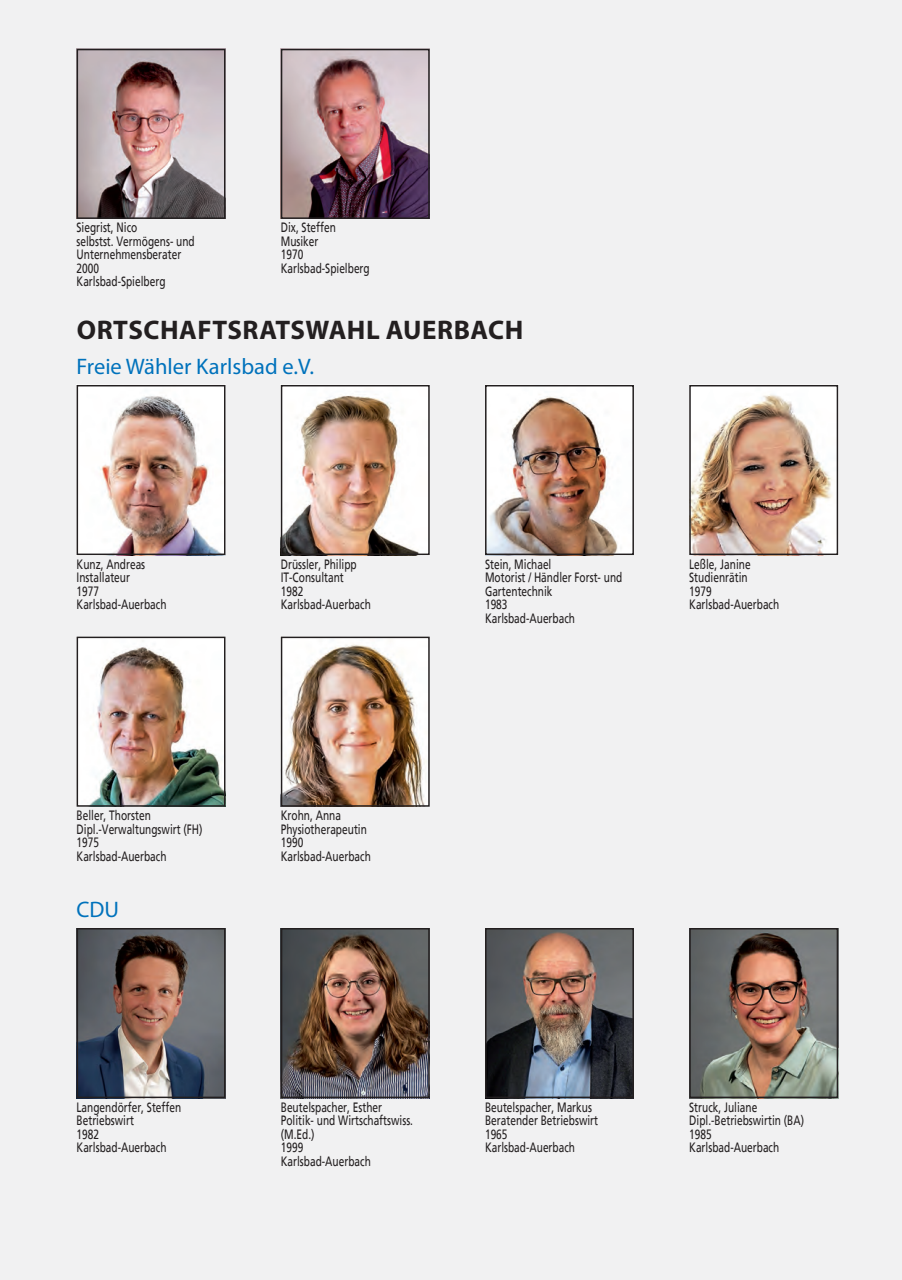
<style>
.page{position:relative;width:902px;height:1280px;background:#fff}
.page>*{position:absolute;margin:0;border:0;box-sizing:border-box;transform-origin:0 0}
.t1{font:700 27px "Myriad Pro";letter-spacing:.02em;color:#231f20}
.t2{font:22.5px "Myriad Pro";color:#0072bc}
.t3{font:13.5px/13.5px "Frutiger";color:#231f20;scale:.75 1}
</style>
<div class="page">
<div style="left:0;top:0;width:901px;height:1280px;background:#f1f1f2"></div>
<img style="left:80px;top:52px;width:142px;height:164px">
<div style="left:77px;top:49px;width:148px;height:170px;border:2px solid #231f20"></div>
<img style="left:284px;top:52px;width:142px;height:164px">
<div style="left:281px;top:49px;width:148px;height:170px;border:2px solid #231f20"></div>
<img style="left:80px;top:388px;width:142px;height:164px">
<div style="left:77px;top:385px;width:148px;height:170px;border:2px solid #231f20"></div>
<img style="left:284px;top:388px;width:142px;height:164px">
<div style="left:281px;top:385px;width:148px;height:170px;border:2px solid #231f20"></div>
<img style="left:488px;top:388px;width:143px;height:164px">
<div style="left:485px;top:385px;width:149px;height:170px;border:2px solid #231f20"></div>
<img style="left:692px;top:388px;width:143px;height:164px">
<div style="left:689px;top:385px;width:149px;height:170px;border:2px solid #231f20"></div>
<img style="left:80px;top:640px;width:142px;height:164px">
<div style="left:77px;top:637px;width:148px;height:170px;border:2px solid #231f20"></div>
<img style="left:284px;top:640px;width:142px;height:164px">
<div style="left:281px;top:637px;width:148px;height:170px;border:2px solid #231f20"></div>
<img style="left:80px;top:931px;width:142px;height:164px">
<div style="left:77px;top:928px;width:148px;height:170px;border:2px solid #231f20"></div>
<img style="left:284px;top:931px;width:142px;height:164px">
<div style="left:281px;top:928px;width:148px;height:170px;border:2px solid #231f20"></div>
<img style="left:488px;top:931px;width:143px;height:164px">
<div style="left:485px;top:928px;width:149px;height:170px;border:2px solid #231f20"></div>
<img style="left:692px;top:931px;width:143px;height:164px">
<div style="left:689px;top:928px;width:149px;height:170px;border:2px solid #231f20"></div>
<p class="t3" style="left:77px;top:221px;width:159px">Siegrist, Nico<br>selbstst. Vermögens- und<br>Unternehmensberater<br>2000<br>Karlsbad-Spielberg</p>
<p class="t3" style="left:281px;top:221px;width:120px">Dix, Steffen<br>Musiker<br>1970<br>Karlsbad-Spielberg</p>
<h1 class="t1" style="left:77px;top:312px;width:448px">ORTSCHAFTSRATSWAHL AUERBACH</h1>
<h2 class="t2" style="left:77px;top:353px;width:239px">Freie Wähler Karlsbad e.V.</h2>
<p class="t3" style="left:77px;top:557px;width:122px">Kunz, Andreas<br>Installateur<br>1977<br>Karlsbad-Auerbach</p>
<p class="t3" style="left:281px;top:557px;width:122px">Drüssler, Philipp<br>IT-Consultant<br>1982<br>Karlsbad-Auerbach</p>
<p class="t3" style="left:485px;top:557px;width:185px">Stein, Michael<br>Motorist / Händler Forst- und<br>Gartentechnik<br>1983<br>Karlsbad-Auerbach</p>
<p class="t3" style="left:689px;top:557px;width:122px">Leßle, Janine<br>Studienrätin<br>1979<br>Karlsbad-Auerbach</p>
<p class="t3" style="left:77px;top:809px;width:170px">Beller, Thorsten<br>Dipl.-Verwaltungswirt (FH)<br>1975<br>Karlsbad-Auerbach</p>
<p class="t3" style="left:281px;top:809px;width:122px">Krohn, Anna<br>Physiotherapeutin<br>1990<br>Karlsbad-Auerbach</p>
<h2 class="t2" style="left:77px;top:896px;width:44px">CDU</h2>
<p class="t3" style="left:77px;top:1100px;width:141px">Langendörfer, Steffen<br>Betriebswirt<br>1982<br>Karlsbad-Auerbach</p>
<p class="t3" style="left:281px;top:1100px;width:178px">Beutelspacher, Esther<br>Politik- und Wirtschaftswiss. (M.Ed.)<br>1999<br>Karlsbad-Auerbach</p>
<p class="t3" style="left:485px;top:1100px;width:152px">Beutelspacher, Markus<br>Beratender Betriebswirt<br>1965<br>Karlsbad-Auerbach</p>
<p class="t3" style="left:689px;top:1100px;width:155px">Struck, Juliane<br>Dipl.-Betriebswirtin (BA)<br>1985<br>Karlsbad-Auerbach</p>
</div>
